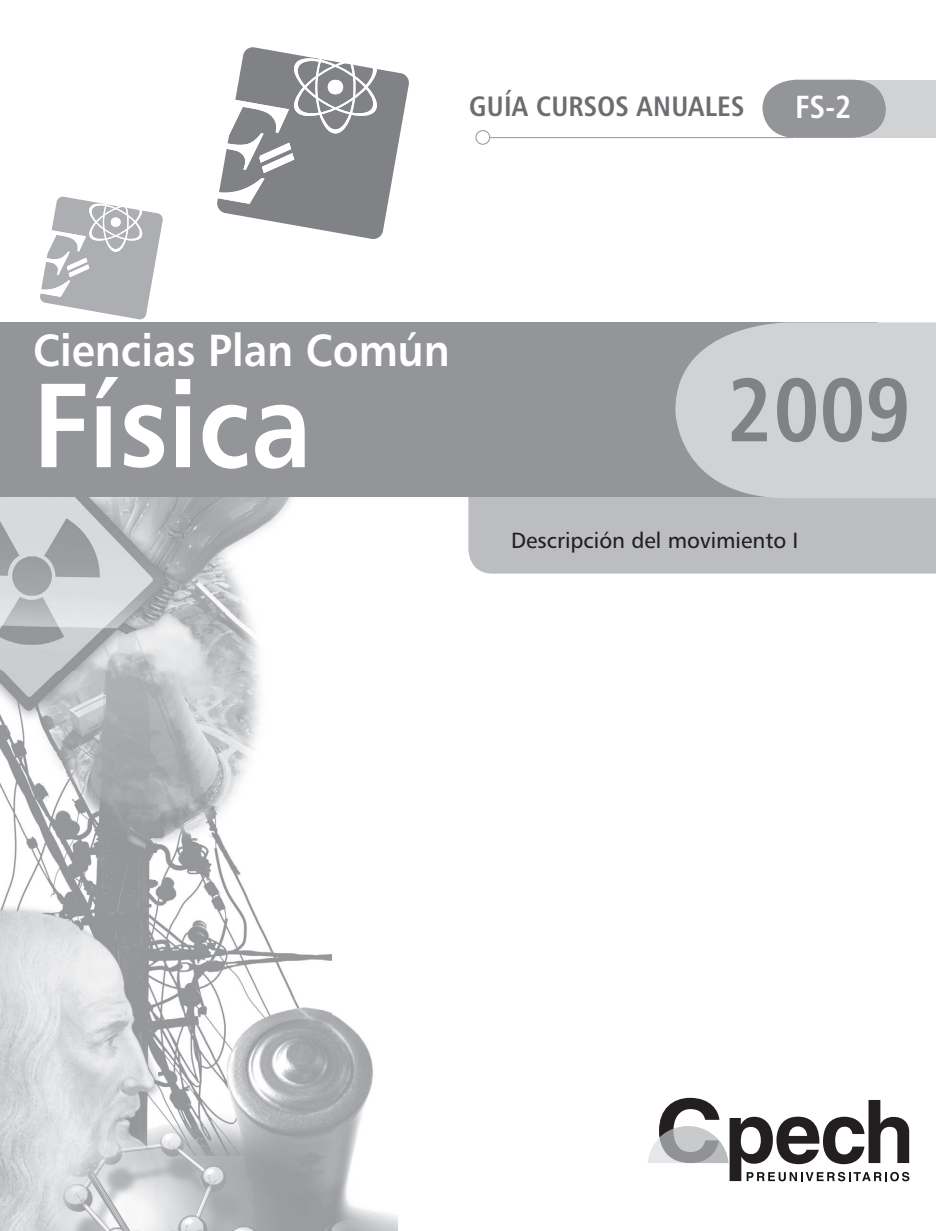
<style>
.page{position:relative;width:936px;height:1231px;background:#fff}
.page>*{position:absolute;margin:0;border:0;box-sizing:border-box;transform-origin:0 0}
.t1{font:120px "Humanist 777 BT Bold B";color:#fff;scale:.9 1}
.t2{font:90px "Humanist 777 BT Bold Condensed B";color:#808285}
.t3{font:45px "Humanist 777 BT Bold B";color:#fff;scale:.93 1}
.t4{font:32px "Humanist 777 BT Bold Condensed B";color:#fff}
.t5{font:28px "Humanist 777 BT Bold Condensed B";letter-spacing:.01em;color:#6c6d70}
.t6{font:22px "Humanist 777 BT Roman B";color:#231f20}
</style>
<div class="page">
<img style="left:0;top:497px;width:397px;height:733px">
<div style="left:468px;top:497px;width:467px;height:76px;background:#bcbdc0"></div>
<svg style="left:648px;top:1097px;width:261px;height:84px"></svg>
<div style="left:796px;top:80px;width:139px;height:57px;background:#d1d2d4"></div>
<svg style="left:762px;top:80px;width:123px;height:58px;background:#9c9da0"></svg>
<hr style="left:490px;top:137px;width:303px;height:1px;background:#939598">
<div style="left:475px;top:130px;width:15px;height:15px;border:1px solid #939598;border-radius:50%"></div>
<div style="left:0;top:322px;width:877px;height:175px;background:#939598"></div>
<svg style="left:675px;top:322px;width:260px;height:176px;background:#cbccce"></svg>
<svg style="left:217px;top:47px;width:192px;height:192px"></svg>
<svg style="left:40px;top:196px;width:123px;height:123px"></svg>
<p class="t5" style="left:469px;top:89px;width:277px">GUÍA CURSOS ANUALES</p>
<h3 class="t4" style="left:795px;top:87px;width:58px">FS-2</h3>
<h3 class="t3" style="left:33px;top:321px;width:449px">Ciencias Plan Común</h3>
<h1 class="t1" style="left:33px;top:349px;width:311px">Física</h1>
<h2 class="t2" style="left:727px;top:353px;width:185px">2009</h2>
<p class="t6" style="left:511px;top:526px;width:289px">Descripción del movimiento I</p>
</div>
